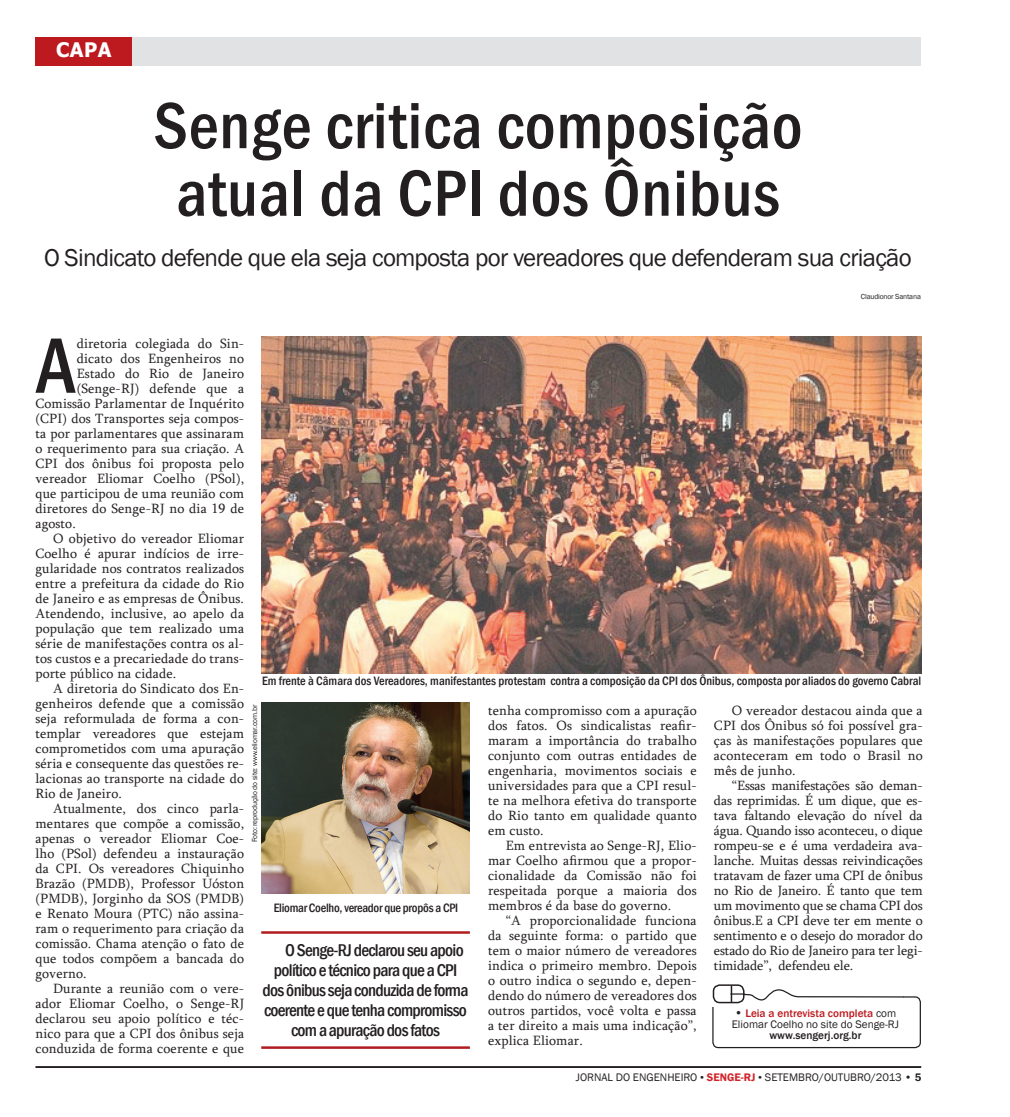
<style>
.page{position:relative;width:1010px;height:1117px;background:#fff}
.page>*{position:absolute;margin:0;border:0;box-sizing:border-box;transform-origin:0 0}
.t1{font:500 condensed 81.25px "Franklin Gothic";color:#231f20}
.t2{font:500 condensed 67.5px/67.5px "Franklin Gothic";letter-spacing:.01em;color:#231f20;text-align:center}
.t3{font:25px "Franklin Gothic";letter-spacing:-.03em;color:#231f20}
.t4{font:700 20px "Tahoma";color:#fff}
.t5{font:500 condensed 17.5px "Franklin Gothic";letter-spacing:-.04em;color:#231f20}
.t6{font:13.75px/15px "Sylfaen";letter-spacing:.01em;color:#231f20;text-align:justify}
.t7{font:500 condensed 12.5px "Franklin Gothic";color:#231f20}
.t8{font:500 condensed 12.5px "Franklin Gothic";letter-spacing:-.02em;color:#231f20}
.t9{font:11.25px/11.2px "Franklin Gothic";color:#231f20}
.t10{font:500 11.25px "Franklin Gothic";color:#231f20}
.t11{font:7.5px "Franklin Gothic";letter-spacing:-.02em;color:#231f20}
.s1{font-size:12.5px}
.s2{font-weight:500;color:#bd1a1f}
.s3{font-family:"Times New Roman"}
.s4{font-weight:600;color:#d1232a}
.s5{font-weight:600}
</style>
<div class="page">
<hr style="left:35px;top:1065px;width:886px;height:2px;background:#231f20">
<div style="left:35px;top:37px;width:886px;height:28px;background:#e1e2e4"></div>
<div style="left:35px;top:37px;width:97px;height:28px;background:#bd1a1f"></div>
<img style="left:261px;top:336px;width:660px;height:337px">
<hr style="left:261px;top:931px;width:209px;height:2px;background:#b11c20">
<hr style="left:261px;top:1046px;width:209px;height:2px;background:#b11c20">
<div style="left:712px;top:996px;width:209px;height:51px;border:1px solid #231f20;border-radius:5px"></div>
<div style="left:710px;top:982px;width:193px;height:24px;background:#fff"></div>
<div style="left:713px;top:984px;width:31px;height:19px;border:2px solid #231f20;border-radius:6px"></div>
<svg style="left:730px;top:985px;width:175px;height:19px"></svg>
<img style="left:261px;top:702px;width:209px;height:191px">
<h3 class="t4" style="left:56px;top:36px;width:57px">cAPA</h3>
<h2 class="t2" style="left:153px;top:91px;width:651px">Senge critica composição atual da CPI dos Ônibus</h2>
<h3 class="t3" style="left:44px;top:242px;width:869px">O Sindicato defende que ela seja composta por vereadores que defenderam sua criação</h3>
<p class="t11" style="left:861px;top:292px;width:62px">Claudionor Santana</p>
<h1 class="t1" style="left:36px;top:312px;width:42px">A</h1>
<p class="t6" style="left:77px;top:335px;width:169px">diretoria colegiada do Sin-</p>
<p class="t6" style="left:77px;top:350px;width:169px">dicato dos Engenheiros no</p>
<p class="t6" style="left:77px;top:365px;width:169px">Estado do Rio de Janeiro</p>
<p class="t6" style="left:77px;top:380px;width:169px">(Senge-RJ) defende que a</p>
<p class="t6" style="left:35px;top:395px;width:210px">Comissão Parlamentar de Inquérito</p>
<p class="t6" style="left:35px;top:410px;width:210px">(CPI) dos Transportes seja compos-</p>
<p class="t6" style="left:35px;top:425px;width:210px">ta por parlamentares que assinaram</p>
<p class="t6" style="left:35px;top:440px;width:210px">o requerimento para sua criação. A</p>
<p class="t6" style="left:35px;top:455px;width:210px">CPI dos ônibus foi proposta pelo</p>
<p class="t6" style="left:35px;top:470px;width:210px">vereador Eliomar Coelho (PSol),</p>
<p class="t6" style="left:35px;top:485px;width:210px">que participou de uma reunião com</p>
<p class="t6" style="left:35px;top:500px;width:210px">diretores do Senge-RJ no dia 19 de</p>
<p class="t6" style="left:35px;top:515px;width:42px">agosto.</p>
<p class="t6" style="left:53px;top:530px;width:192px">O objetivo do vereador Eliomar</p>
<p class="t6" style="left:35px;top:545px;width:210px">Coelho é apurar indícios de irre-</p>
<p class="t6" style="left:35px;top:560px;width:210px">gularidade nos contratos realizados</p>
<p class="t6" style="left:35px;top:575px;width:210px">entre a prefeitura da cidade do Rio</p>
<p class="t6" style="left:35px;top:590px;width:210px">de Janeiro e as empresas de Ônibus.</p>
<p class="t6" style="left:35px;top:605px;width:210px">Atendendo, inclusive, ao apelo da</p>
<p class="t6" style="left:35px;top:620px;width:210px">população que tem realizado uma</p>
<p class="t6" style="left:35px;top:635px;width:210px">série de manifestações contra os al-</p>
<p class="t6" style="left:35px;top:650px;width:210px">tos custos e a precariedade do trans-</p>
<p class="t6" style="left:35px;top:665px;width:142px">porte público na cidade.</p>
<p class="t6" style="left:53px;top:680px;width:192px">A diretoria do Sindicato dos En-</p>
<p class="t6" style="left:35px;top:695px;width:210px">genheiros defende que a comissão</p>
<p class="t6" style="left:35px;top:710px;width:210px">seja reformulada de forma a con-</p>
<p class="t6" style="left:35px;top:725px;width:210px">templar vereadores que estejam</p>
<p class="t6" style="left:35px;top:740px;width:210px">comprometidos com uma apuração</p>
<p class="t6" style="left:35px;top:755px;width:210px">séria e consequente das questões re-</p>
<p class="t6" style="left:35px;top:770px;width:210px">lacionas ao transporte na cidade do</p>
<p class="t6" style="left:35px;top:785px;width:88px">Rio de Janeiro.</p>
<p class="t6" style="left:53px;top:800px;width:192px">Atualmente, dos cinco parla-</p>
<p class="t6" style="left:35px;top:815px;width:210px">mentares que compõe a comissão,</p>
<p class="t6" style="left:35px;top:830px;width:210px">apenas o vereador Eliomar Coe-</p>
<p class="t6" style="left:35px;top:845px;width:210px">lho (PSol) defendeu a instauração</p>
<p class="t6" style="left:35px;top:860px;width:210px">da CPI. Os vereadores Chiquinho</p>
<p class="t6" style="left:35px;top:875px;width:210px">Brazão (PMDB), Professor Uóston</p>
<p class="t6" style="left:35px;top:890px;width:210px">(PMDB), Jorginho da SOS (PMDB)</p>
<p class="t6" style="left:35px;top:905px;width:210px">e Renato Moura (PTC) não assina-</p>
<p class="t6" style="left:35px;top:920px;width:210px">ram o requerimento para criação da</p>
<p class="t6" style="left:35px;top:935px;width:210px">comissão. Chama atenção o fato de</p>
<p class="t6" style="left:35px;top:950px;width:210px">que todos compõem a bancada do</p>
<p class="t6" style="left:35px;top:965px;width:53px">governo.</p>
<p class="t6" style="left:53px;top:980px;width:192px">Durante a reunião com o vere-</p>
<p class="t6" style="left:35px;top:995px;width:210px">ador Eliomar Coelho, o Senge-RJ</p>
<p class="t6" style="left:35px;top:1010px;width:210px">declarou seu apoio político e téc-</p>
<p class="t6" style="left:35px;top:1025px;width:210px">nico para que a CPI dos ônibus seja</p>
<p class="t6" style="left:35px;top:1040px;width:210px">conduzida de forma coerente e que</p>
<p class="t7" style="left:262px;top:672px;width:660px">Em frente à Câmara dos Vereadores, manifestantes protestam contra a composição da CPI dos Ônibus, composta por aliados do governo Cabral</p>
<p class="t11" style="left:250px;top:842px;width:139px;rotate:-90deg">Foto: reprodução do site: www.eliomar.com.br</p>
<p class="t6" style="left:714px;top:702px;width:210px;text-indent:18px">O vereador destacou ainda que a CPI dos Ônibus só foi possível gra&shy;ças às manifestações populares que aconteceram em todo o Brasil no mês de junho.</p>
<p class="t6" style="left:714px;top:777px;width:210px;text-indent:18px">“Essas manifestações são deman&shy;das reprimidas. É um dique, que es&shy;tava faltando elevação do nível da água. Quando isso aconteceu, o dique rompeu-se e é uma verdadeira ava&shy;lanche. Muitas dessas reivindicações tratavam de fazer uma CPI de ônibus no Rio de Janeiro. É tanto que tem um movimento que se chama CPI dos ônibus.E a CPI deve ter em mente o sentimento e o desejo do morador do estado do Rio de Janeiro para ter legi&shy;timidade”, defendeu ele.</p>
<p class="t6" style="left:488px;top:702px;width:210px">tenha compromisso com a apuração dos fatos. Os sindicalistas reafir&shy;maram a importância do trabalho conjunto com outras entidades de engenharia, movimentos sociais e universidades para que a CPI resul&shy;te na melhora efetiva do transporte do Rio tanto em qualidade quanto em custo.</p>
<p class="t6" style="left:488px;top:837px;width:210px;text-indent:18px">Em entrevista ao Senge-RJ, Elio&shy;mar Coelho afirmou que a propor&shy;cionalidade da Comissão não foi respeitada porque a maioria dos membros é da base do governo.</p>
<p class="t6" style="left:488px;top:912px;width:210px;text-indent:18px">“A proporcionalidade funciona da seguinte forma: o partido que tem o maior número de vereadores indica o primeiro membro. Depois o outro indica o segundo e, depen&shy;dendo do número de vereadores dos outros partidos, você volta e passa a ter direito a mais uma indicação”, explica Eliomar.</p>
<p class="t8" style="left:274px;top:899px;width:184px">Eliomar Coelho, vereador que propôs a CPI</p>
<p class="t5" style="left:285px;top:937px;width:180px">O Senge-RJ declarou seu apoio</p>
<p class="t5" style="left:274px;top:957px;width:183px">político e técnico para que a CPI</p>
<p class="t5" style="left:263px;top:977px;width:207px">dos ônibus seja conduzida de forma</p>
<p class="t5" style="left:264px;top:997px;width:204px">coerente e que tenha compromisso</p>
<p class="t5" style="left:291px;top:1017px;width:150px">com a apuração dos fatos</p>
<p class="t9" style="left:732px;top:1007px;width:169px"><span class="s1">•</span> <span class="s2">Leia a entrevista completa</span> com<br>Eliomar Coelho no site do Senge-RJ</p>
<p class="t10" style="left:769px;top:1028px;width:93px">www.sengerj.org.br</p>
<p class="t9" style="left:576px;top:1071px;width:347px">JORNAL DO ENGENHEIRO <span class="s3">•</span> <span class="s4">SENGE-RJ</span> <span class="s3">•</span> SETEMBRO/OUTUBRO/2013 • <span class="s5">5</span></p>
</div>
